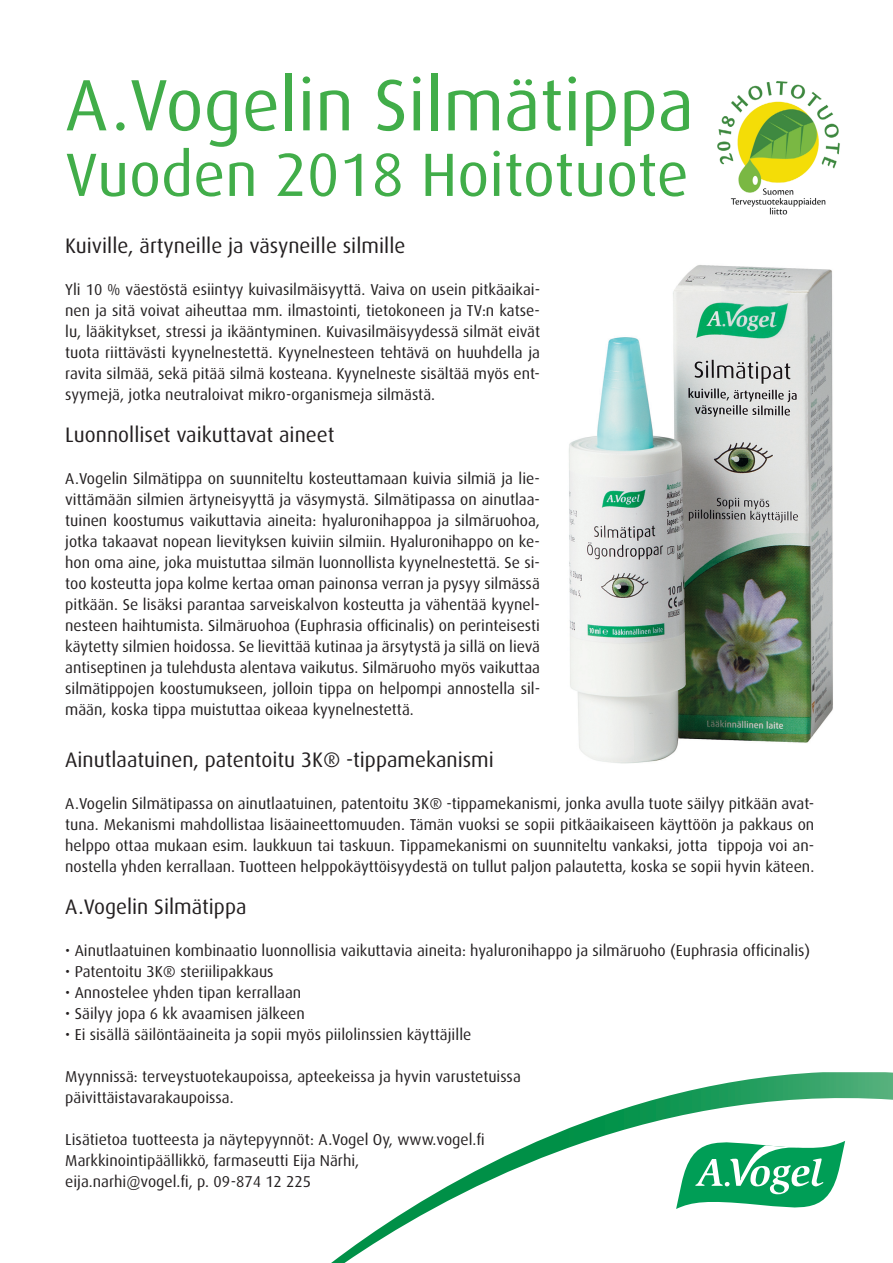
<style>
.page{position:relative;width:893px;height:1263px;background:#fff}
.page>*{position:absolute;margin:0;border:0;box-sizing:border-box;transform-origin:0 0}
.t1{font:72.9px "Dax OT";color:#41ad49}
.t2{font:61.2px "Dax OT";color:#41ad49}
.t3{font:21px "Dax OT";color:#231f20}
.t4{font:15.75px/21px "Dax OT";color:#231f20;text-align:justify}
</style>
<div class="page">
<img style="left:569px;top:265px;width:264px;height:499px">
<svg style="left:331px;top:1072px;width:562px;height:191px"></svg>
<img style="left:717px;top:81px;width:123px;height:134px">
<h1 class="t1" style="left:65px;top:36px;width:630px">A.Vogelin Silmätippa</h1>
<h2 class="t2" style="left:65px;top:116px;width:625px">Vuoden 2018 Hoitotuote</h2>
<h3 class="t3" style="left:65px;top:226px;width:342px">Kuiville, ärtyneille ja väsyneille silmille</h3>
<p class="t4" style="left:65px;top:276px;width:476px">Yli 10 % väestöstä esiintyy kuivasilmäisyyttä. Vaiva on usein pitkäaikai&shy;nen ja sitä voivat aiheuttaa mm. ilmastointi, tietokoneen ja TV:n katse&shy;lu, lääkitykset, stressi ja ikääntyminen. Kuivasilmäisyydessä silmät eivät tuota riittävästi kyynelnestettä. Kyynelnesteen tehtävä on huuhdella ja ravita silmää, sekä pitää silmä kosteana. Kyynelneste sisältää myös ent&shy;syymejä, jotka neutraloivat mikro-organismeja silmästä.</p>
<h3 class="t3" style="left:65px;top:415px;width:271px">Luonnolliset vaikuttavat aineet</h3>
<p class="t4" style="left:65px;top:465px;width:476px">A.Vogelin Silmätippa on suunniteltu kosteuttamaan kuivia silmiä ja lie&shy;vittämään silmien ärtyneisyyttä ja väsymystä. Silmätipassa on ainutlaa&shy;tuinen koostumus vaikuttavia aineita: hyaluronihappoa ja silmäruohoa, jotka takaavat nopean lievityksen kuiviin silmiin. Hyaluronihappo on ke&shy;hon oma aine, joka muistuttaa silmän luonnollista kyynelnestettä. Se si&shy;too kosteutta jopa kolme kertaa oman painonsa verran ja pysyy silmässä pitkään. Se lisäksi parantaa sarveiskalvon kosteutta ja vähentää kyynel&shy;nesteen haihtumista. Silmäruohoa (Euphrasia officinalis) on perinteisesti käytetty silmien hoidossa. Se lievittää kutinaa ja ärsytystä ja sillä on lievä antiseptinen ja tulehdusta alentava vaikutus. Silmäruoho myös vaikuttaa silmätippojen koostumukseen, jolloin tippa on helpompi annostella sil&shy;mään, koska tippa muistuttaa oikeaa kyynelnestettä.</p>
<h3 class="t3" style="left:65px;top:739px;width:430px">Ainutlaatuinen, patentoitu 3K® -tippamekanismi</h3>
<p class="t4" style="left:65px;top:790px;width:751px">A.Vogelin Silmätipassa on ainutlaatuinen, patentoitu 3K® -tippamekanismi, jonka avulla tuote säilyy pitkään avat&shy;tuna. Mekanismi mahdollistaa lisäaineettomuuden. Tämän vuoksi se sopii pitkäaikaiseen käyttöön ja pakkaus on helppo ottaa mukaan esim. laukkuun tai taskuun. Tippamekanismi on suunniteltu vankaksi, jotta tippoja voi an&shy;nostella yhden kerrallaan. Tuotteen helppokäyttöisyydestä on tullut paljon palautetta, koska se sopii hyvin käteen.</p>
<h3 class="t3" style="left:65px;top:886px;width:183px">A.Vogelin Silmätippa</h3>
<p class="t4" style="left:65px;top:937px;width:746px">• Ainutlaatuinen kombinaatio luonnollisia vaikuttavia aineita: hyaluronihappo ja silmäruoho (Euphrasia officinalis)</p>
<p class="t4" style="left:65px;top:958px;width:210px">• Patentoitu 3K® steriilipakkaus</p>
<p class="t4" style="left:65px;top:979px;width:238px">• Annostelee yhden tipan kerrallaan</p>
<p class="t4" style="left:65px;top:1000px;width:241px">• Säilyy jopa 6 kk avaamisen jälkeen</p>
<p class="t4" style="left:65px;top:1021px;width:408px">• Ei sisällä säilöntäaineita ja sopii myös piilolinssien käyttäjille</p>
<p class="t4" style="left:65px;top:1063px;width:457px">Myynnissä: terveystuotekaupoissa, apteekeissa ja hyvin varustetuissa päivittäistavarakaupoissa.</p>
<p class="t4" style="left:65px;top:1126px;width:421px;text-align:left">Lisätietoa tuotteesta ja näytepyynnöt: A.Vogel Oy, www.vogel.fi<br>Markkinointipäällikkö, farmaseutti Eija Närhi, eija.narhi@vogel.fi, p. 09-874 12 225</p>
</div>
